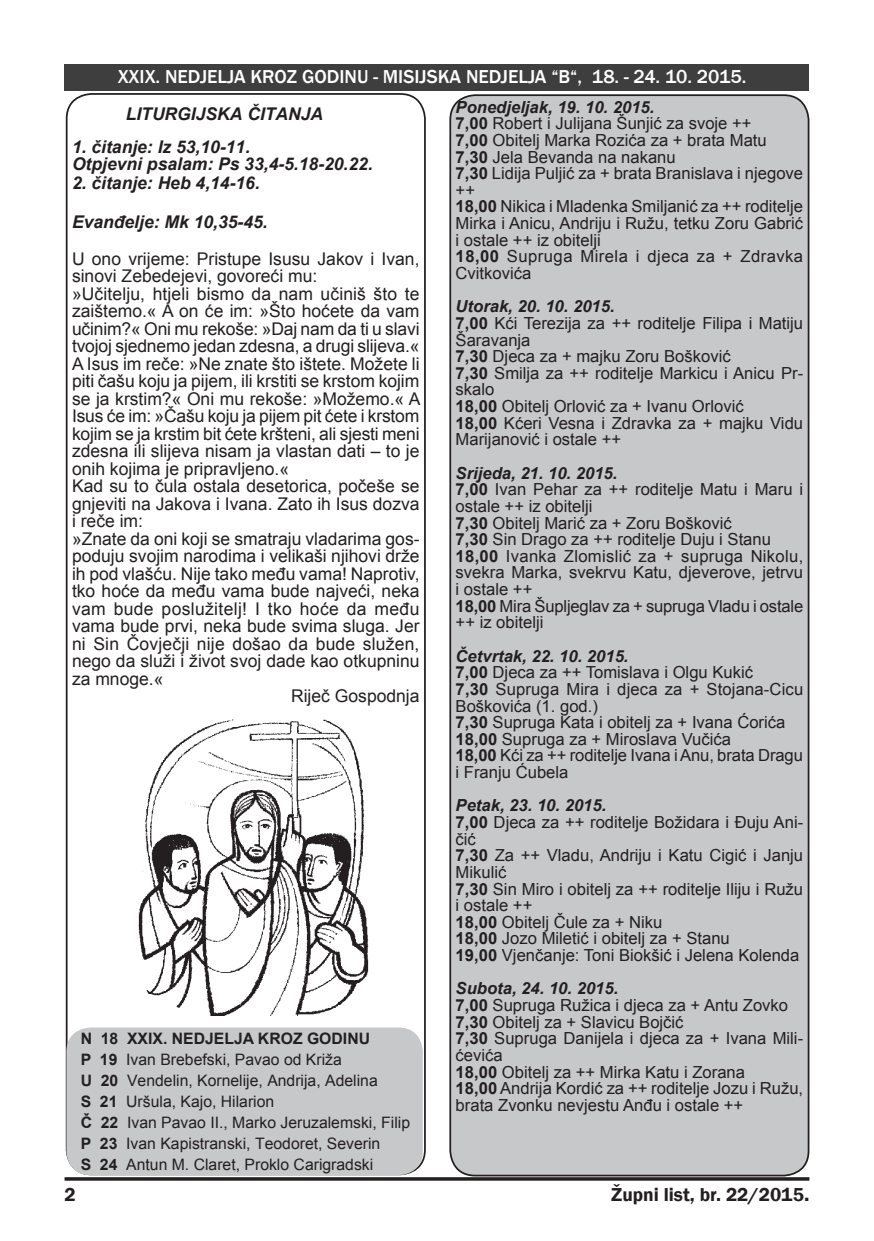
<style>
.page{position:relative;width:874px;height:1241px;background:#fff}
.page>*{position:absolute;margin:0;border:0;box-sizing:border-box;transform-origin:0 0}
.t1{font:500 19.25px "Franklin Gothic";color:#fff}
.Tekst{font:600 19.25px "Franklin Gothic";color:#231f20}
.t2{font:17.5px/17.5px "Arial";color:#231f20;text-align:justify}
.t3{font:italic 700 17.5px "Arial";color:#231f20}
.t4{font:16.62px/16.6px "Arial";color:#231f20}
.t5{font:italic 700 16.62px "Arial";color:#231f20}
.t6{font:16.62px/16.6px "Arial";letter-spacing:.025em;color:#231f20}
.t7{font:15.75px "Arial";color:#231f20}
.t8{font:700 15.75px "Arial";color:#231f20}
.s1{font-weight:700}
.s2{font-size:21px}
</style>
<div class="page">
<div style="left:66px;top:1027px;width:356px;height:147px;background:#c7c8ca;border-radius:24px"></div>
<div style="left:64px;top:64px;width:745px;height:27px;background:#3e3e3f"></div>
<svg style="left:64px;top:1176px;width:745px;height:4px;background:#595657"></svg>
<div style="left:450px;top:95px;width:358px;height:1080px;background:#c7c8ca;border-radius:25px"></div>
<div style="left:449px;top:94px;width:360px;height:1082px;border:2px solid #231f20;border-radius:25px"></div>
<img style="left:138px;top:719px;width:231px;height:296px">
<p class="t1" style="left:118px;top:65px;width:629px">XXIX. NEDJELJA KROZ GODINU - MISIJSKA NEDJELJA “B“, 18. - 24. 10. 2015.</p>
<p class="t3" style="left:126px;top:102px;width:199px">LITURGIJSKA ČITANJA</p>
<p class="t3" style="left:72px;top:135px;width:180px">1. čitanje: Iz 53,10-11.</p>
<p class="t3" style="left:72px;top:152px;width:302px">Otpjevni psalam: Ps 33,4-5.18-20.22.</p>
<p class="t3" style="left:72px;top:171px;width:189px">2. čitanje: Heb 4,14-16.</p>
<p class="t3" style="left:72px;top:210px;width:197px">Evanđelje: Mk 10,35-45.</p>
<p class="t2" style="left:72px;top:250px;width:349px">U ono vrijeme: Pristupe Isusu Jakov i Ivan, sinovi Zebedejevi, govoreći mu:</p>
<p class="t2" style="left:72px;top:285px;width:350px">»Učitelju, htjeli bismo da nam učiniš što te zaištemo.« A on će im: »Što hoćete da vam učinim?« Oni mu rekoše: »Daj nam da ti u slavi tvojoj sjednemo jedan zdesna, a drugi slijeva.« A Isus im reče: »Ne znate što ištete. Možete li piti čašu koju ja pijem, ili krstiti se krstom kojim se ja krstim?« Oni mu rekoše: »Možemo.« A Isus će im: »Čašu koju ja pijem pit ćete i krstom kojim se ja krstim bit ćete kršteni, ali sjesti meni zdesna ili slijeva nisam ja vlastan dati – to je onih kojima je pripravljeno.«</p>
<p class="t2" style="left:72px;top:477px;width:349px">Kad su to čula ostala desetorica, počeše se gnjeviti na Jakova i Ivana. Zato ih Isus dozva i reče im:</p>
<p class="t2" style="left:72px;top:530px;width:349px">»Znate da oni koji se smatraju vladarima gos&shy;poduju svojim narodima i velikaši njihovi drže ih pod vlašću. Nije tako među vama! Naprotiv, tko hoće da među vama bude najveći, neka vam bude poslužitelj! I tko hoće da među vama bude prvi, neka bude svima sluga. Jer ni Sin Čovječji nije došao da bude služen, nego da služi i život svoj dade kao otkupninu za mnoge.«</p>
<p class="t2" style="left:291px;top:687px;width:130px">Riječ Gospodnja</p>
<p class="t8" style="left:81px;top:1027px;width:291px">N 18 XXIX. NEDJELJA KROZ GODINU</p>
<p class="t7" style="left:81px;top:1048px;width:262px"><span class="s1">P 19</span> Ivan Brebefski, Pavao od Križa</p>
<p class="t7" style="left:81px;top:1069px;width:298px"><span class="s1">U 20</span> Vendelin, Kornelije, Andrija, Adelina</p>
<p class="t7" style="left:81px;top:1090px;width:195px"><span class="s1">S 21</span> Uršula, Kajo, Hilarion</p>
<p class="t7" style="left:81px;top:1111px;width:331px"><span class="s1">Č 22</span> Ivan Pavao II., Marko Jeruzalemski, Filip</p>
<p class="t7" style="left:81px;top:1132px;width:301px"><span class="s1">P 23</span> Ivan Kapistranski, Teodoret, Severin</p>
<p class="t7" style="left:81px;top:1153px;width:294px"><span class="s1">S 24</span> Antun M. Claret, Proklo Carigradski</p>
<p class="t5" style="left:455px;top:96px;width:200px">Ponedjeljak, 19. 10. 2015.</p>
<p class="t4" style="left:455px;top:115px;width:297px"><span class="s1">7,00</span> Robert i Julijana Šunjić za svoje ++</p>
<p class="t4" style="left:455px;top:132px;width:312px"><span class="s1">7,00</span> Obitelj Marka Rozića za + brata Matu</p>
<p class="t4" style="left:455px;top:148px;width:221px"><span class="s1">7,30</span> Jela Bevanda na nakanu</p>
<p class="t4" style="left:455px;top:165px;width:349px"><span class="s1">7,30</span> Lidija Puljić za + brata Branislava i njegove ++</p>
<p class="t4" style="left:455px;top:198px;width:349px;text-align:justify"><span class="s1">18,00</span> Nikica i Mladenka Smiljanić za ++ roditelje Mirka i Anicu, Andriju i Ružu, tetku Zoru Gabrić i ostale ++ iz obitelji</p>
<p class="t6" style="left:455px;top:248px;width:349px"><span class="s1">18,00</span> Supruga Mirela i djeca za + Zdravka<br>Cvitkovića</p>
<p class="t5" style="left:455px;top:295px;width:160px">Utorak, 20. 10. 2015.</p>
<p class="t4" style="left:455px;top:315px;width:349px"><span class="s1">7,00</span> Kći Terezija za ++ roditelje Filipa i Matiju<br>Šaravanja</p>
<p class="t4" style="left:455px;top:348px;width:276px"><span class="s1">7,30</span> Djeca za + majku Zoru Bošković</p>
<p class="t4" style="left:455px;top:365px;width:349px"><span class="s1">7,30</span> Smilja za ++ roditelje Markicu i Anicu Pr&shy;skalo</p>
<p class="t4" style="left:455px;top:398px;width:289px"><span class="s1">18,00</span> Obitelj Orlović za + Ivanu Orlović</p>
<p class="t4" style="left:455px;top:414px;width:349px"><span class="s1">18,00</span> Kćeri Vesna i Zdravka za + majku Vidu<br>Marijanović i ostale ++</p>
<p class="t5" style="left:455px;top:461px;width:163px">Srijeda, 21. 10. 2015.</p>
<p class="t4" style="left:455px;top:481px;width:349px"><span class="s1">7,00</span> Ivan Pehar za ++ roditelje Matu i Maru i ostale ++ iz obitelji</p>
<p class="t4" style="left:455px;top:514px;width:277px"><span class="s1">7,30</span> Obitelj Marić za + Zoru Bošković</p>
<p class="t4" style="left:455px;top:531px;width:317px"><span class="s1">7,30</span> Sin Drago za ++ roditelje Duju i Stanu</p>
<p class="t4" style="left:455px;top:547px;width:349px;text-align:justify"><span class="s1">18,00</span> Ivanka Zlomislić za + supruga Nikolu, svekra Marka, svekrvu Katu, djeverove, jetrvu i ostale ++</p>
<p class="t4" style="left:455px;top:597px;width:349px"><span class="s1">18,00</span> Mira Šupljeglav za + supruga Vladu i ostale ++ iz obitelji</p>
<p class="t5" style="left:455px;top:644px;width:174px">Četvrtak, 22. 10. 2015.</p>
<p class="t4" style="left:455px;top:664px;width:299px"><span class="s1">7,00</span> Djeca za ++ Tomislava i Olgu Kukić</p>
<p class="t4" style="left:455px;top:680px;width:349px"><span class="s1">7,30</span> Supruga Mira i djeca za + Stojana-Cicu<br>Boškovića (1. god.)</p>
<p class="t4" style="left:455px;top:714px;width:331px"><span class="s1">7,30</span> Supruga Kata i obitelj za + Ivana Ćorića</p>
<p class="t4" style="left:455px;top:730px;width:277px"><span class="s1">18,00</span> Supruga za + Miroslava Vučića</p>
<p class="t4" style="left:455px;top:747px;width:349px"><span class="s1">18,00</span> Kći za ++ roditelje Ivana i Anu, brata Dragu i Franju Ćubela</p>
<p class="t5" style="left:455px;top:794px;width:152px">Petak, 23. 10. 2015.</p>
<p class="t4" style="left:455px;top:813px;width:349px"><span class="s1">7,00</span> Djeca za ++ roditelje Božidara i Đuju Ani&shy;čić</p>
<p class="t4" style="left:455px;top:847px;width:349px"><span class="s1">7,30</span> Za ++ Vladu, Andriju i Katu Cigić i Janju<br>Mikulić</p>
<p class="t4" style="left:455px;top:880px;width:349px"><span class="s1">7,30</span> Sin Miro i obitelj za ++ roditelje Iliju i Ružu i ostale ++</p>
<p class="t4" style="left:455px;top:913px;width:208px"><span class="s1">18,00</span> Obitelj Čule za + Niku</p>
<p class="t4" style="left:455px;top:930px;width:275px"><span class="s1">18,00</span> Jozo Miletić i obitelj za + Stanu</p>
<p class="t4" style="left:455px;top:946px;width:345px"><span class="s1">19,00</span> Vjenčanje: Toni Biokšić i Jelena Kolenda</p>
<p class="t5" style="left:455px;top:977px;width:164px">Subota, 24. 10. 2015.</p>
<p class="t4" style="left:455px;top:996px;width:334px"><span class="s1">7,00</span> Supruga Ružica i djeca za + Antu Zovko</p>
<p class="t4" style="left:455px;top:1013px;width:229px"><span class="s1">7,30</span> Obitelj za + Slavicu Bojčić</p>
<p class="t4" style="left:455px;top:1030px;width:349px"><span class="s1">7,30</span> Supruga Danijela i djeca za + Ivana Mili&shy;ćevića</p>
<p class="t4" style="left:455px;top:1063px;width:291px"><span class="s1">18,00</span> Obitelj za ++ Mirka Katu i Zorana</p>
<p class="t4" style="left:455px;top:1079px;width:349px"><span class="s1">18,00</span> Andrija Kordić za ++ roditelje Jozu i Ružu, brata Zvonku nevjestu Anđu i ostale ++</p>
<p class="Tekst" style="left:64px;top:1182px;width:13px">2</p>
<p class="Tekst" style="left:611px;top:1182px;width:199px">Župni list, br. 22/2015<span class="s2">.</span></p>
</div>
